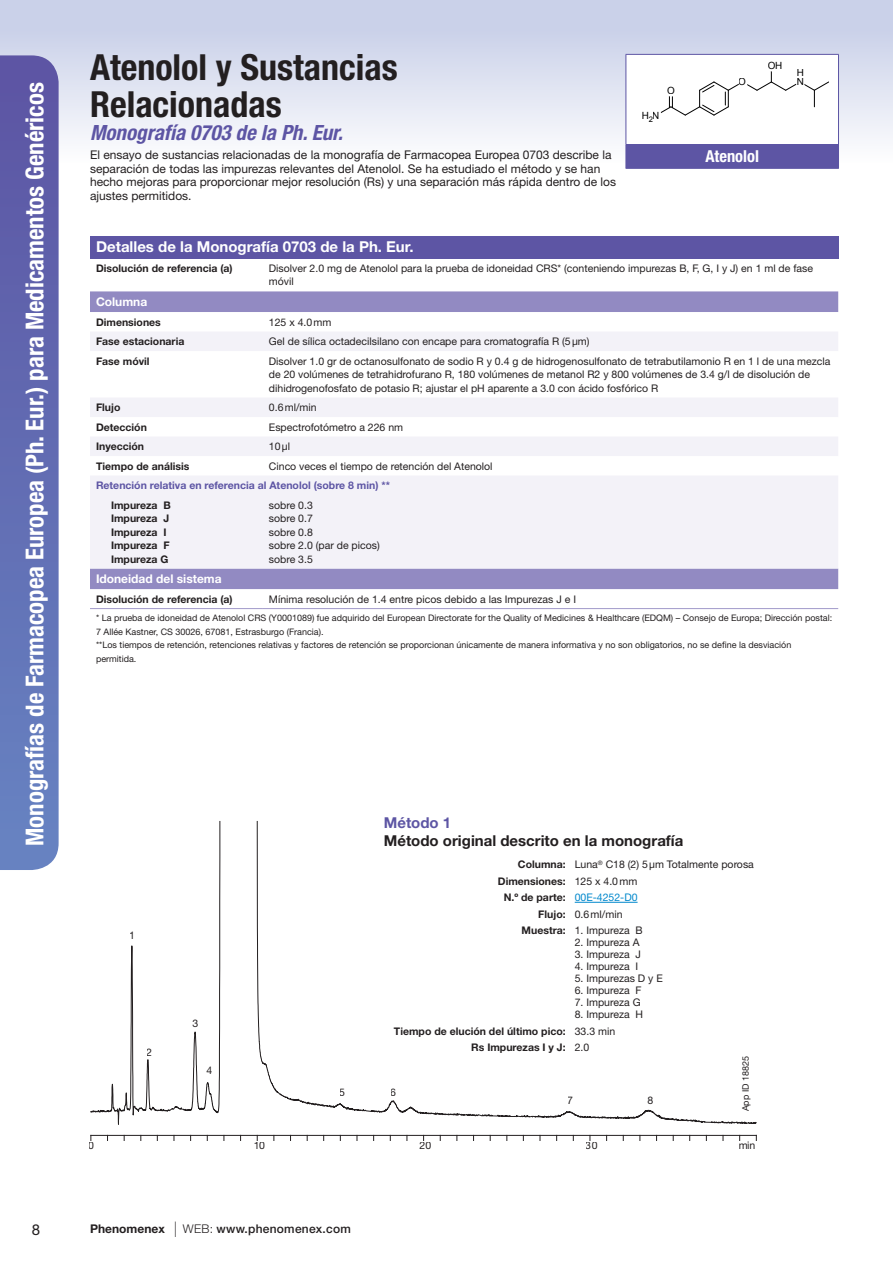
<style>
.page{position:relative;width:893px;height:1263px;background:#fff}
.page>*{position:absolute;margin:0;border:0;box-sizing:border-box;transform-origin:0 0}
.Pure__Header{font:700 condensed 36px/37.5px "Helvetica Neue LT Std";color:#231f20}
.t1{font:700 condensed 24.75px "Helvetica Neue LT Std";color:#fff}
.Pure__Header_a_EU{font:italic 700 condensed 21px "Helvetica Neue LT Std";color:#5d55a4}
.Featured_Analyte{font:700 condensed 16.5px "Helvetica Neue LT Std";color:#fff}
.Table_header_Rev{font:700 15px "Helvetica Neue LT Std";color:#fff}
.Pure__Subhead_2a{font:700 15px "Helvetica Neue LT Std";color:#231f20}
.Pure__Subhead_2_EU{font:700 15px "Helvetica Neue LT Std";color:#5d55a4}
.t2{font:15px "Helvetica Neue LT Std";color:#231f20}
.Pure__Body_Text{font:12px/13.5px "Helvetica Neue LT Std";color:#231f20}
.Table_Header_Rev_sm{font:700 12px "Helvetica Neue LT Std";color:#fff}
.t3{font:500 12px "Helvetica Neue LT Pro";letter-spacing:.02em;color:#231f20}
.t4{font:700 12px "Helvetica Neue LT Pro";color:#231f20}
.Table_text{font:10.5px/13.5px "Helvetica Neue LT Std";color:#231f20}
.Table_Text_B_L{font:700 10.5px "Helvetica Neue LT Std";color:#231f20}
.Conditions_Text_L{font:10.5px "Helvetica Neue LT Std";color:#231f20}
.Conditions_Bold_R{font:700 10.5px "Helvetica Neue LT Std";color:#231f20}
.Table_Text_B_L_Color{font:700 10.5px "Helvetica Neue LT Std";color:#5d55a4}
.Conditions_Text_L-2{font:10.5px "Helvetica Neue LT Std";color:#08c}
.t5{font:9.9px "Arial";color:#000}
.Asterisk_text{font:9px/13.5px "Helvetica Neue LT Std";color:#231f20}
.Pure_App_ID{font:9px "Helvetica Neue LT Std";color:#231f20}
.s1{font-weight:400;font-stretch:condensed;font-size:21.6px}
.s2{font-weight:300}
</style>
<div class="page">
<div style="left:0;top:0;width:893px;height:163px;background:linear-gradient(to bottom,#c2cae6,#fcfdfd)"></div>
<div style="left:90px;top:236px;width:748px;height:22px;background:#5d55a4"></div>
<svg style="left:90px;top:291px;width:748px;height:298px;fill:#928ac2"></svg>
<svg style="left:90px;top:331px;width:748px;height:237px;fill:#f3f2f8"></svg>
<hr style="left:90px;top:608px;width:173px;height:1px;background:#a199ca">
<hr style="left:263px;top:608px;width:575px;height:1px;background:#a199ca">
<div style="left:626px;top:54px;width:212px;height:91px;background:#fff"></div>
<div style="left:626px;top:145px;width:212px;height:23px;background:#5d55a4"></div>
<hr style="left:626px;top:54px;width:213px;height:1px;background:#5d55a4">
<hr style="left:626px;top:55px;width:1px;height:89px;background:#5d55a4">
<hr style="left:838px;top:55px;width:1px;height:89px;background:#5d55a4">
<hr style="left:626px;top:144px;width:213px;height:1px;background:#5d55a4">
<svg style="left:838px;top:145px;width:1px;height:23px"></svg>
<hr style="left:626px;top:168px;width:213px;height:1px;background:#5d55a4">
<svg style="left:804px;top:81px;width:25px;height:26px"></svg>
<svg style="left:747px;top:71px;width:50px;height:20px"></svg>
<svg style="left:660px;top:81px;width:79px;height:35px"></svg>
<svg style="left:256px;top:821px;width:218px;height:295px"></svg>
<hr style="left:91px;top:1135px;width:665px;height:1px;background:#231f20">
<svg style="left:90px;top:821px;width:131px;height:320px"></svg>
<svg style="left:474px;top:1109px;width:283px;height:15px"></svg>
<hr style="left:575px;top:902px;width:63px;height:1px;background:#08c">
<svg style="left:0;top:55px;width:59px;height:815px;background:#636db3"></svg>
<h2 class="t1" style="left:20px;top:846px;width:765px;rotate:-90deg">Monografías de Farmacopea Europea (Ph. Eur.) para Medicamentos Genéricos</h2>
<p class="Pure__Header" style="left:90px;top:48px;width:309px">Atenolol y Sustancias<br>Relacionadas</p>
<p class="Pure__Header_a_EU" style="left:90px;top:120px;width:254px">Monografía 0703 de la Ph. Eur.</p>
<p class="Pure__Body_Text" style="left:90px;top:148px;width:528px">El ensayo de sustancias relacionadas de la monografía de Farmacopea Europea 0703 describe la separación de todas las impurezas relevantes del Atenolol. Se ha estudiado el método y se han hecho mejoras para proporcionar mejor resolución (Rs) y una separación más rápida dentro de los ajustes permitidos.</p>
<p class="Table_header_Rev" style="left:96px;top:238px;width:319px">Detalles de la Monografía 0703 de la Ph. Eur.</p>
<p class="Table_Text_B_L" style="left:96px;top:262px;width:138px">Disolución de referencia (a)</p>
<p class="Table_text" style="left:269px;top:261px;width:546px">Disolver 2.0 mg de Atenolol para la prueba de idoneidad CRS* (conteniendo impurezas B, F, G, I y J) en 1 ml de fase móvil</p>
<p class="Table_Header_Rev_sm" style="left:96px;top:294px;width:53px">Columna</p>
<p class="Table_Text_B_L" style="left:96px;top:315px;width:66px">Dimensiones</p>
<p class="Table_text" style="left:269px;top:315px;width:64px">125 x 4.0mm</p>
<p class="Table_Text_B_L" style="left:96px;top:335px;width:90px">Fase estacionaria</p>
<p class="Table_text" style="left:269px;top:334px;width:322px">Gel de sílica octadecilsilano con encape para cromatografía R (5µm)</p>
<p class="Table_Text_B_L" style="left:96px;top:354px;width:55px">Fase móvil</p>
<p class="Table_text" style="left:269px;top:354px;width:563px">Disolver 1.0 gr de octanosulfonato de sodio R y 0.4 g de hidrogenosulfonato de tetrabutilamonio R en 1 l de una mezcla de 20 volúmenes de tetrahidrofurano R, 180 volúmenes de metanol R2 y 800 volúmenes de 3.4 g/l de disolución de dihidrogenofosfato de potasio R; ajustar el pH aparente a 3.0 con ácido fosfórico R</p>
<p class="Table_Text_B_L" style="left:96px;top:401px;width:26px">Flujo</p>
<p class="Table_text" style="left:269px;top:400px;width:49px">0.6ml/min</p>
<p class="Table_Text_B_L" style="left:96px;top:420px;width:52px">Detección</p>
<p class="Table_text" style="left:269px;top:420px;width:136px">Espectrofotómetro a 226 nm</p>
<p class="Table_Text_B_L" style="left:96px;top:440px;width:50px">Inyección</p>
<p class="Table_text" style="left:269px;top:439px;width:23px">10µl</p>
<p class="Table_Text_B_L" style="left:96px;top:459px;width:95px">Tiempo de análisis</p>
<p class="Table_text" style="left:269px;top:459px;width:225px">Cinco veces el tiempo de retención del Atenolol</p>
<p class="Table_Text_B_L_Color" style="left:96px;top:479px;width:295px">Retención relativa en referencia al Atenolol (sobre 8 min) **</p>
<p class="Table_Text_B_L" style="left:111px;top:498px;width:61px">Impureza B</p>
<p class="Table_Text_B_L" style="left:111px;top:512px;width:60px">Impureza J</p>
<p class="Table_Text_B_L" style="left:111px;top:525px;width:57px">Impureza I</p>
<p class="Table_Text_B_L" style="left:111px;top:539px;width:60px">Impureza F</p>
<p class="Table_Text_B_L" style="left:111px;top:552px;width:59px">Impureza G</p>
<p class="t5" style="left:767px;top:59px;width:16px">OH</p>
<p class="t5" style="left:796px;top:66px;width:9px">H</p>
<p class="t5" style="left:739px;top:75px;width:9px">O</p>
<p class="t5" style="left:796px;top:75px;width:9px">N</p>
<p class="t5" style="left:667px;top:84px;width:9px">O</p>
<p class="t5" style="left:641px;top:109px;width:20px">H <sub>2</sub> N</p>
<p class="Featured_Analyte" style="left:705px;top:147px;width:55px">Atenolol</p>
<p class="Table_text" style="left:269px;top:498px;width:45px">sobre 0.3</p>
<p class="Table_text" style="left:269px;top:511px;width:45px">sobre 0.7</p>
<p class="Table_text" style="left:269px;top:525px;width:45px">sobre 0.8</p>
<p class="Table_text" style="left:269px;top:538px;width:112px">sobre 2.0 (par de picos)</p>
<p class="Table_text" style="left:269px;top:552px;width:45px">sobre 3.5</p>
<p class="Table_Header_Rev_sm" style="left:96px;top:571px;width:127px">Idoneidad del sistema</p>
<p class="Table_Text_B_L" style="left:96px;top:592px;width:138px">Disolución de referencia (a)</p>
<p class="Table_text" style="left:269px;top:592px;width:309px">Mínima resolución de 1.4 entre picos debido a las Impurezas J e I</p>
<p class="Asterisk_text" style="left:96px;top:611px;width:738px">* La prueba de idoneidad de Atenolol CRS (Y0001089) fue adquirido del European Directorate for the Quality of Medicines &amp; Healthcare (EDQM) – Consejo de Europa; Dirección postal:<br>7 Allée Kastner, CS 30026, 67081, Estrasburgo (Francia).</p>
<p class="Asterisk_text" style="left:96px;top:638px;width:697px">**Los tiempos de retención, retenciones relativas y factores de retención se proporcionan únicamente de manera informativa y no son obligatorios, no se define la desviación permitida.</p>
<p class="Table_text" style="left:130px;top:928px;width:7px">1</p>
<p class="Table_text" style="left:147px;top:1046px;width:7px">2</p>
<p class="Table_text" style="left:192px;top:1016px;width:7px">3</p>
<p class="Table_text" style="left:206px;top:1064px;width:7px">4</p>
<p class="Pure__Subhead_2_EU" style="left:384px;top:813px;width:69px">Método 1</p>
<p class="Pure__Subhead_2a" style="left:384px;top:831px;width:301px">Método original descrito en la monografía</p>
<p class="Conditions_Bold_R" style="left:518px;top:858px;width:49px">Columna:</p>
<p class="Conditions_Text_L" style="left:575px;top:858px;width:181px">Luna<sup>®</sup> C18 (2) 5µm Totalmente porosa</p>
<p class="Conditions_Bold_R" style="left:498px;top:874px;width:69px">Dimensiones:</p>
<p class="Conditions_Text_L" style="left:575px;top:875px;width:64px">125 x 4.0mm</p>
<p class="Conditions_Bold_R" style="left:504px;top:891px;width:64px">N.º de parte:</p>
<p class="Conditions_Text_L-2" style="left:575px;top:891px;width:64px">00E-4252-D0</p>
<p class="Conditions_Bold_R" style="left:538px;top:907px;width:29px">Flujo:</p>
<p class="Conditions_Text_L" style="left:575px;top:908px;width:49px">0.6ml/min</p>
<p class="Conditions_Bold_R" style="left:522px;top:924px;width:46px">Muestra:</p>
<p class="Conditions_Text_L" style="left:575px;top:924px;width:70px">1. Impureza B</p>
<p class="Conditions_Text_L" style="left:575px;top:936px;width:66px">2. Impureza A</p>
<p class="Conditions_Text_L" style="left:575px;top:948px;width:68px">3. Impureza J</p>
<p class="Conditions_Text_L" style="left:575px;top:960px;width:65px">4. Impureza I</p>
<p class="Conditions_Text_L" style="left:575px;top:972px;width:90px">5. Impurezas D y E</p>
<p class="Conditions_Text_L" style="left:575px;top:984px;width:68px">6. Impureza F</p>
<p class="Conditions_Text_L" style="left:575px;top:996px;width:67px">7. Impureza G</p>
<p class="Conditions_Text_L" style="left:575px;top:1008px;width:70px">8. Impureza H</p>
<p class="Conditions_Bold_R" style="left:394px;top:1024px;width:173px">Tiempo de elución del último pico:</p>
<p class="Conditions_Text_L" style="left:575px;top:1025px;width:42px">33.3 min</p>
<p class="Conditions_Bold_R" style="left:471px;top:1041px;width:96px">Rs Impurezas I y J:</p>
<p class="Conditions_Text_L" style="left:575px;top:1041px;width:16px">2.0</p>
<p class="Table_text" style="left:340px;top:1085px;width:7px">5</p>
<p class="Table_text" style="left:391px;top:1085px;width:7px">6</p>
<p class="Table_text" style="left:568px;top:1094px;width:7px">7</p>
<p class="Table_text" style="left:647px;top:1094px;width:7px">8</p>
<p class="Pure_App_ID" style="left:740px;top:1111px;width:57px;rotate:-90deg">App ID 18825</p>
<p class="Table_text" style="left:89px;top:1139px;width:7px">0</p>
<p class="Table_text" style="left:253px;top:1139px;width:13px">10</p>
<p class="Table_text" style="left:419px;top:1139px;width:13px">20</p>
<p class="Table_text" style="left:586px;top:1139px;width:13px">30</p>
<p class="Table_text" style="left:738px;top:1138px;width:19px">min</p>
<p class="t4" style="left:90px;top:1221px;width:88px">Phenomenex <span class="s1">l</span></p>
<h3 class="t2" style="left:32px;top:1220px;width:10px">8</h3>
<p class="t3" style="left:183px;top:1221px;width:169px"><span class="s2">WEB:</span> www.phenomenex.com</p>
</div>
